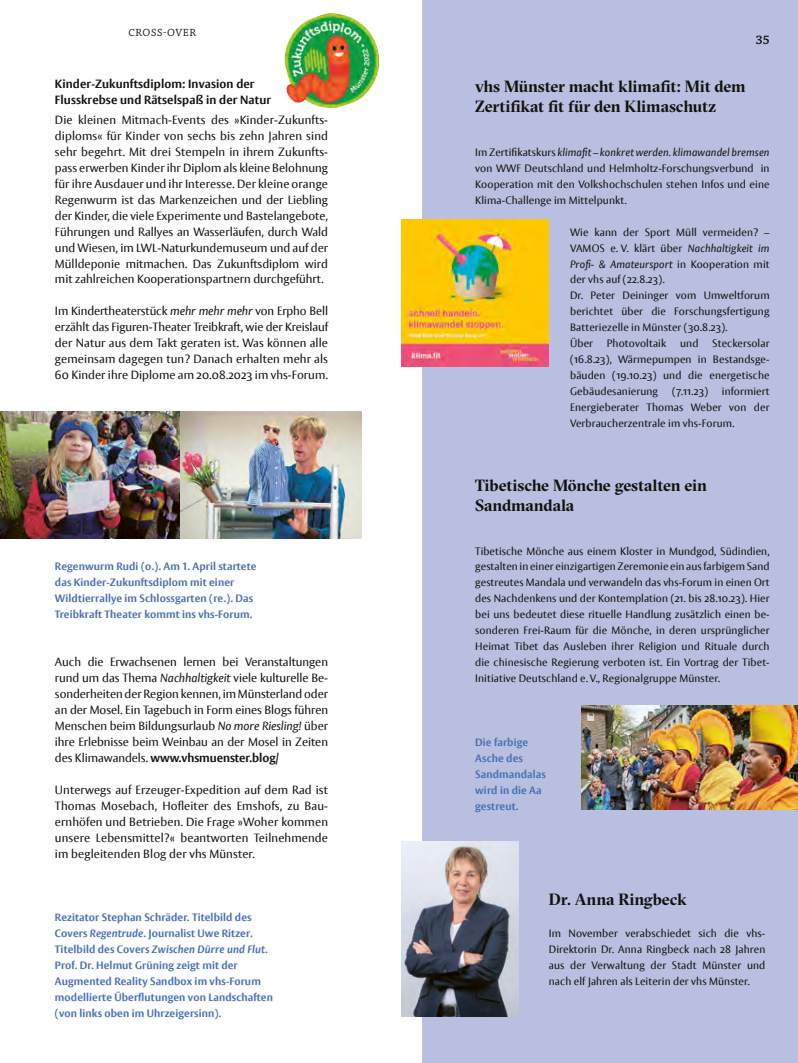
<style>
.page{position:relative;width:798px;height:1063px;background:#fff}
.page>*{position:absolute;margin:0;border:0;box-sizing:border-box;transform-origin:0 0}
.Überschrift_Ü3_13pt{font:700 16.25px/20px "GT Sectra Fine";letter-spacing:-.005em;color:#12120d}
.t1{font:600 12.75px "Chaparral Pro";color:#12120d}
.fließ{font:11.88px/16px "Vesta Pro";color:#12120d;text-align:justify}
.ZÜ{font:700 11.88px/16px "Vesta Pro";letter-spacing:.01em;color:#12120d}
.t2{font:11px "Chaparral Pro";letter-spacing:.055em;color:#12120d}
.fließ_klein{font:10.62px/16px "Vesta Pro";letter-spacing:.01em;color:#12120d;text-align:justify}
.BU_farbig{font:700 10.62px/16px "Vesta Pro";letter-spacing:.01em;color:#496fb3}
.s1{font-style:italic}
.s2{font-weight:700}
</style>
<div class="page">
<div style="left:423px;top:0;width:374px;height:1063px;background:#b8bfe0"></div>
<img style="left:284px;top:13px;width:96px;height:95px">
<img style="left:0;top:411px;width:361px;height:128px">
<img style="left:401px;top:220px;width:147px;height:147px">
<img style="left:581px;top:705px;width:216px;height:105px">
<img style="left:401px;top:842px;width:117px;height:175px">
<p class="t2" style="left:128px;top:27px;width:69px">CROSS-OVER</p>
<p class="ZÜ" style="left:55px;top:76px;width:217px">Kinder-Zukunftsdiplom: Invasion der<br>Flusskrebse und Rätselspaß in der Natur</p>
<p class="fließ" style="left:55px;top:112px;width:274px">Die kleinen Mitmach-Events des »Kinder-Zukunfts&shy;diploms« für Kinder von sechs bis zehn Jahren sind sehr begehrt. Mit drei Stempeln in ihrem Zukunfts&shy;pass erwerben Kinder ihr Diplom als kleine Belohnung für ihre Ausdauer und ihr Interesse. Der kleine orange Regenwurm ist das Markenzeichen und der Liebling der Kinder, die viele Experimente und Bastelangebote, Führungen und Rallyes an Wasserläufen, durch Wald und Wiesen, im LWL-Naturkundemuseum und auf der Mülldeponie mitmachen. Das Zukunftsdiplom wird mit zahlreichen Kooperationspartnern durchgeführt.</p>
<p class="fließ" style="left:55px;top:303px;width:274px">Im Kindertheaterstück <span class="s1">mehr mehr mehr</span> von Erpho Bell erzählt das Figuren-Theater Treibkraft, wie der Kreislauf der Natur aus dem Takt geraten ist. Was können alle gemeinsam dagegen tun? Danach erhalten mehr als 60 Kinder ihre Diplome am 20.08.2023 im vhs-Forum.</p>
<p class="BU_farbig" style="left:55px;top:559px;width:203px">Regenwurm Rudi (o.). Am 1. April startete das Kinder-Zukunftsdiplom mit einer<br>Wildtierrallye im Schlossgarten (re.). Das</p>
<p class="BU_farbig" style="left:55px;top:606px;width:199px">Treibkraft Theater kommt ins vhs-Forum.</p>
<p class="fließ" style="left:55px;top:654px;width:274px">Auch die Erwachsenen lernen bei Veranstaltungen rund um das Thema <span class="s1">Nachhaltigkeit</span> viele kulturelle Be&shy;sonderheiten der Region kennen, im Münsterland oder an der Mosel. Ein Tagebuch in Form eines Blogs führen Menschen beim Bildungsurlaub <span class="s1">No more Riesling!</span> über ihre Erlebnisse beim Weinbau an der Mosel in Zeiten des Klimawandels. <span class="s2">www.vhsmuenster.blog/</span></p>
<p class="fließ" style="left:55px;top:781px;width:274px">Unterwegs auf Erzeuger-Expedition auf dem Rad ist Thomas Mosebach, Hofleiter des Emshofs, zu Bau&shy;ernhöfen und Betrieben. Die Frage »Woher kommen unsere Lebensmittel?« beantworten Teilnehmende im begleitenden Blog der vhs Münster.</p>
<p class="BU_farbig" style="left:55px;top:909px;width:199px">Rezitator Stephan Schräder. Titelbild des<br>Covers <span class="s1">Regentrude</span>. Journalist Uwe Ritzer.</p>
<p class="BU_farbig" style="left:55px;top:941px;width:219px">Titelbild des Covers <span class="s1">Zwischen Dürre und Flut</span>.<br>Prof. Dr. Helmut Grüning zeigt mit der Augmented Reality Sandbox im vhs-Forum modellierte Überflutungen von Landschaften (von links oben im Uhrzeigersinn).</p>
<p class="t1" style="left:755px;top:33px;width:15px">35</p>
<p class="Überschrift_Ü3_13pt" style="left:475px;top:77px;width:272px">vhs Münster macht klimafit: Mit dem<br>Zertifikat fit für den Klimaschutz</p>
<p class="fließ_klein" style="left:475px;top:144px;width:296px">Im Zertifikatskurs <span class="s1">klimafit – konkret werden. klimawandel bremsen </span>von WWF Deutschland und Helmholtz-Forschungsverbund in Kooperation mit den Volkshochschulen stehen Infos und eine Klima-Challenge im Mittelpunkt.</p>
<p class="fließ_klein" style="left:570px;top:224px;width:201px">Wie kann der Sport Müll vermeiden? – VAMOS e. V. klärt über <span class="s1">Nachhaltigkeit im Profi- &amp; Amateursport</span> in Kooperation mit der vhs auf (22.8.23).</p>
<p class="fließ_klein" style="left:570px;top:288px;width:201px">Dr. Peter Deininger vom Umweltforum berichtet über die Forschungsfertigung Batteriezelle in Münster (30.8.23).</p>
<p class="fließ_klein" style="left:570px;top:335px;width:24px">Über</p>
<p class="fließ_klein" style="left:606px;top:335px;width:61px">Photovoltaik</p>
<p class="fließ_klein" style="left:679px;top:335px;width:20px">und</p>
<p class="fließ_klein" style="left:570px;top:335px;width:201px;text-indent:142px">Steckersolar (16.8.23), Wärmepumpen in Bestandsge&shy;bäuden (19.10.23) und die energetische Gebäudesanierung</p>
<p class="fließ_klein" style="left:671px;top:383px;width:37px">(7.11.23)</p>
<p class="fließ_klein" style="left:570px;top:383px;width:201px;text-indent:152px">informiert Energieberater Thomas Weber von der Verbraucherzentrale im vhs-Forum.</p>
<p class="Überschrift_Ü3_13pt" style="left:475px;top:475px;width:233px">Tibetische Mönche gestalten ein<br>Sandmandala</p>
<p class="fließ_klein" style="left:475px;top:543px;width:296px">Tibetische Mönche aus einem Kloster in Mundgod, Südindien, gestalten in einer einzigartigen Zeremonie ein aus farbigem Sand gestreutes Mandala und verwandeln das vhs-Forum in einen Ort des Nachdenkens und der Kontemplation (21. bis 28.10.23). Hier bei uns bedeutet diese rituelle Handlung zusätzlich einen be&shy;sonderen Frei-Raum für die Mönche, in deren ursprünglicher Heimat Tibet das Ausleben ihrer Religion und Rituale durch die chinesische Regierung verboten ist. Ein Vortrag der Tibet-Initiative Deutschland e.V., Regionalgruppe Münster.</p>
<p class="BU_farbig" style="left:475px;top:734px;width:72px">Die farbige<br>Asche des<br>Sandmandalas wird in die Aa gestreut.</p>
<p class="Überschrift_Ü3_13pt" style="left:548px;top:890px;width:139px">Dr. Anna Ringbeck</p>
<p class="fließ_klein" style="left:548px;top:925px;width:218px">Im November verabschiedet sich die vhs-Direktorin Dr. Anna Ringbeck nach 28 Jahren aus der Verwaltung der Stadt Münster und nach elf Jahren als Leiterin der vhs Münster.</p>
</div>
